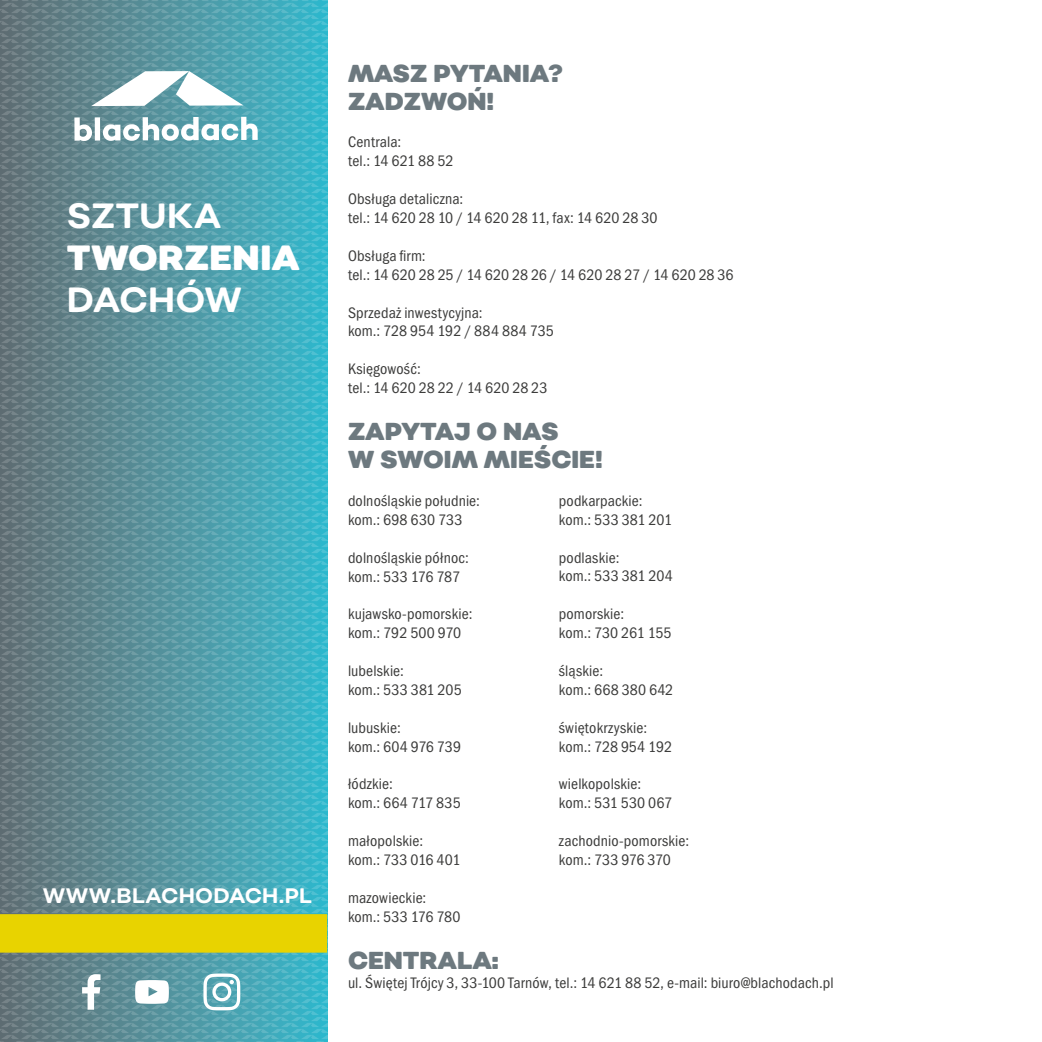
<style>
.page{position:relative;width:1042px;height:1042px;background:#fff}
.page>*{position:absolute;margin:0;border:0;box-sizing:border-box;transform-origin:0 0}
.t1{font:700 35px "Sonny Vol 2";letter-spacing:.005em;color:#fff}
.t2{font:900 35px "Sonny Vol 2";letter-spacing:.01em;color:#fff}
.t3{font:900 24.5px/28px "Sonny Vol 2";color:#6d797f}
.t4{font:700 21px "Sonny Vol 2";letter-spacing:.01em;color:#fff}
.t5{font:15.75px/18.9px "Franklin Gothic URW Con Boo";letter-spacing:.01em;color:#3c3c3b}
</style>
<div class="page">
<svg style="left:0;top:0;width:327px;height:1042px;background:#5797a2"></svg>
<svg style="left:203px;top:973px;width:37px;height:37px"></svg>
<svg style="left:135px;top:980px;width:34px;height:24px"></svg>
<svg style="left:82px;top:974px;width:19px;height:35px"></svg>
<svg style="left:74px;top:117px;width:184px;height:24px"></svg>
<svg style="left:91px;top:71px;width:152px;height:35px"></svg>
<div style="left:0;top:914px;width:327px;height:38px;background:#e8d300"></div>
<h1 class="t1" style="left:67px;top:193px;width:156px">SZTUKA</h1>
<h1 class="t2" style="left:67px;top:234px;width:234px">TWORZENIA</h1>
<h1 class="t1" style="left:67px;top:277px;width:177px">DACHÓW</h1>
<h3 class="t4" style="left:43px;top:882px;width:271px">WWW.BLACHODACH.PL</h3>
<h2 class="t3" style="left:348px;top:59px;width:217px">MASZ PYTANIA?<br>ZADZWOŃ!</h2>
<p class="t5" style="left:348px;top:132px;width:107px">Centrala:<br>tel.: 14 621 88 52</p>
<p class="t5" style="left:348px;top:189px;width:311px">Obsługa detaliczna:<br>tel.: 14 620 28 10 / 14 620 28 11, fax: 14 620 28 30</p>
<p class="t5" style="left:348px;top:246px;width:387px">Obsługa firm:<br>tel.: 14 620 28 25 / 14 620 28 26 / 14 620 28 27 / 14 620 28 36</p>
<p class="t5" style="left:348px;top:303px;width:207px">Sprzedaż inwestycyjna:<br>kom.: 728 954 192 / 884 884 735</p>
<p class="t5" style="left:348px;top:359px;width:201px">Księgowość:<br>tel.: 14 620 28 22 / 14 620 28 23</p>
<h2 class="t3" style="left:348px;top:418px;width:256px">ZAPYTAJ O NAS<br>W SWOIM MIEŚCIE!</h2>
<p class="t5" style="left:348px;top:491px;width:133px">dolnośląskie południe: kom.: 698 630 733</p>
<p class="t5" style="left:348px;top:548px;width:122px">dolnośląskie północ: kom.: 533 176 787</p>
<p class="t5" style="left:348px;top:604px;width:126px">kujawsko-pomorskie: kom.: 792 500 970</p>
<p class="t5" style="left:348px;top:661px;width:115px">lubelskie:<br>kom.: 533 381 205</p>
<p class="t5" style="left:348px;top:718px;width:115px">lubuskie:<br>kom.: 604 976 739</p>
<p class="t5" style="left:348px;top:774px;width:114px">łódzkie:<br>kom.: 664 717 835</p>
<p class="t5" style="left:348px;top:831px;width:114px">małopolskie:<br>kom.: 733 016 401</p>
<p class="t5" style="left:348px;top:888px;width:114px">mazowieckie: kom.: 533 176 780</p>
<h2 class="t3" style="left:348px;top:946px;width:152px">CENTRALA:</h2>
<p class="t5" style="left:348px;top:972px;width:487px">ul. Świętej Trójcy 3, 33-100 Tarnów, tel.: 14 621 88 52, e-mail: biuro@blachodach.pl</p>
<p class="t5" style="left:559px;top:491px;width:115px">podkarpackie: kom.: 533 381 201</p>
<p class="t5" style="left:559px;top:547px;width:115px">podlaskie:<br>kom.: 533 381 204</p>
<p class="t5" style="left:559px;top:604px;width:114px">pomorskie:<br>kom.: 730 261 155</p>
<p class="t5" style="left:559px;top:661px;width:116px">śląskie:<br>kom.: 668 380 642</p>
<p class="t5" style="left:559px;top:718px;width:115px">świętokrzyskie: kom.: 728 954 192</p>
<p class="t5" style="left:559px;top:774px;width:115px">wielkopolskie: kom.: 531 530 067</p>
<p class="t5" style="left:559px;top:831px;width:132px">zachodnio-pomorskie: kom.: 733 976 370</p>
</div>
